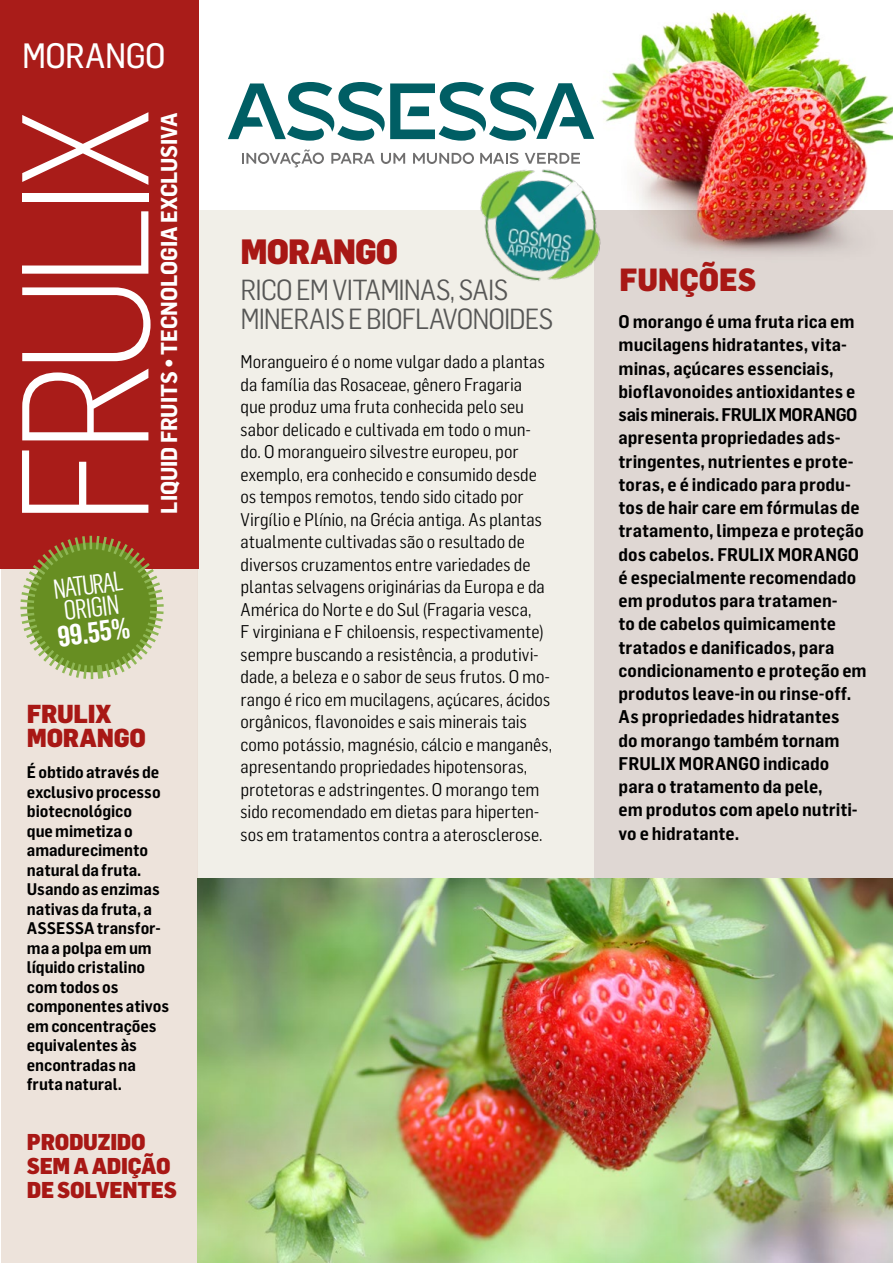
<style>
.page{position:relative;width:893px;height:1263px;background:#fff}
.page>*{position:absolute;margin:0;border:0;box-sizing:border-box;transform-origin:0 0}
.t1{font:300 177px "Flama Semicond";letter-spacing:-.06em;color:#fff;scale:.96 1}
.t2{font:900 34.5px "Flama Semicond";letter-spacing:-.03em;color:#a81815}
.t3{font:34.5px "Flama Semicond Basic";letter-spacing:-.02em;color:#fff}
.t4{font:900 31.5px "Flama Semicond";color:#a81815}
.t5{font:700 condensed 28.65px "Flama";color:#fff;scale:1.05 1}
.t6{font:28.5px/28.5px "Flama Semicond";letter-spacing:-.035em;color:#575756}
.t7{font:condensed 27px/22.8px "Flama";color:#fff;scale:1.05 1}
.t8{font:900 25.5px/24px "Flama Semicond";letter-spacing:-.015em;color:#a81815}
.t9{font:700 22.5px "Flama Semicond";letter-spacing:-.005em;color:#fff}
.t10{font:900 22.5px/24px "Flama Semicond";letter-spacing:-.015em;color:#a81815}
.t11{font:18px/22.5px "Flama Semicond";letter-spacing:-.005em;color:#000}
.t12{font:600 18px/23.2px "Flama Semicond";color:#000}
.t13{font:600 16.5px/19.5px "Flama Semicond";letter-spacing:-.005em;color:#000}
</style>
<div class="page">
<div style="left:197px;top:210px;width:397px;height:1053px;background:#eeece3"></div>
<div style="left:594px;top:210px;width:299px;height:1053px;background:#dfd7d3"></div>
<div style="left:1px;top:206px;width:196px;height:1057px;background:#ede3db"></div>
<img style="left:440px;top:152px;width:151px;height:129px">
<img style="left:197px;top:878px;width:696px;height:385px">
<img style="left:591px;top:11px;width:302px;height:254px">
<svg style="left:242px;top:149px;width:82px;height:18px"></svg>
<svg style="left:331px;top:153px;width:44px;height:11px"></svg>
<svg style="left:381px;top:153px;width:24px;height:11px"></svg>
<svg style="left:413px;top:153px;width:61px;height:11px"></svg>
<svg style="left:480px;top:153px;width:39px;height:11px"></svg>
<svg style="left:525px;top:153px;width:55px;height:11px"></svg>
<svg style="left:228px;top:82px;width:366px;height:59px"></svg>
<div style="left:0;top:0;width:199px;height:568px;background:#a91c19"></div>
<svg style="left:18px;top:535px;width:148px;height:145px"></svg>
<h2 class="t3" style="left:22px;top:36px;width:145px">MORANGO</h2>
<h1 class="t1" style="left:-14px;top:526px;width:437px;rotate:-90deg">FRULIX</h1>
<p class="t9" style="left:156px;top:514px;width:403px;rotate:-90deg">LIQUID FRUITS • TECNOLOGIA EXCLUSIVA</p>
<h3 class="t7" style="left:52px;top:577px;width:68px;rotate:-7deg">NATURAL<br>ORIGIN</h3>
<h3 class="t5" style="left:56px;top:620px;width:71px;rotate:-7deg">99.55%</h3>
<h3 class="t8" style="left:27px;top:701px;width:121px">FRULIX<br>MORANGO</h3>
<p class="t13" style="left:27px;top:762px;width:144px">É obtido através de exclusivo processo biotecnológico<br>que mimetiza o amadurecimento natural da fruta.<br>Usando as enzimas nativas da fruta, a<br>ASSESSA transfor&shy;ma a polpa em um líquido cristalino com todos os componentes ativos em concentrações equivalentes às encontradas na fruta natural.</p>
<p class="t10" style="left:27px;top:1129px;width:152px">PRODUZIDO<br>SEM A ADIÇÃO<br>DE SOLVENTES</p>
<h2 class="t2" style="left:241px;top:231px;width:159px">MORANGO</h2>
<h3 class="t6" style="left:241px;top:276px;width:314px">RICO EM VITAMINAS, SAIS<br>MINERAIS E BIOFLAVONOIDES</h3>
<p class="t11" style="left:241px;top:350px;width:313px">Morangueiro é o nome vulgar dado a plantas da família das Rosaceae, gênero Fragaria que produz uma fruta conhecida pelo seu sabor delicado e cultivada em todo o mun&shy;do. O morangueiro silvestre europeu, por exemplo, era conhecido e consumido desde os tempos remotos, tendo sido citado por Virgílio e Plínio, na Grécia antiga. As plantas atualmente cultivadas são o resultado de diversos cruzamentos entre variedades de plantas selvagens originárias da Europa e da América do Norte e do Sul (Fragaria vesca,<br>F virginiana e F chiloensis, respectivamente) sempre buscando a resistência, a produtivi&shy;dade, a beleza e o sabor de seus frutos. O mo&shy;rango é rico em mucilagens, açúcares, ácidos orgânicos, flavonoides e sais minerais tais como potássio, magnésio, cálcio e manganês, apresentando propriedades hipotensoras, protetoras e adstringentes. O morango tem sido recomendado em dietas para hiperten&shy;sos em tratamentos contra a aterosclerose.</p>
<h3 class="t4" style="left:619px;top:260px;width:138px">FUNÇÕES</h3>
<p class="t12" style="left:619px;top:310px;width:250px">O morango é uma fruta rica em mucilagens hidratantes, vita&shy;minas, açúcares essenciais, bioflavonoides antioxidantes e sais minerais. FRULIX MORANGO apresenta propriedades ads&shy;tringentes, nutrientes e prote&shy;toras, e é indicado para produ&shy;tos de hair care em fórmulas de tratamento, limpeza e proteção dos cabelos. FRULIX MORANGO é especialmente recomendado em produtos para tratamen-<br>to de cabelos quimicamente tratados e danificados, para condicionamento e proteção em produtos leave-in ou rinse-off.<br>As propriedades hidratantes<br>do morango também tornam<br>FRULIX MORANGO indicado para o tratamento da pele,<br>em produtos com apelo nutriti&shy;vo e hidratante.</p>
</div>
